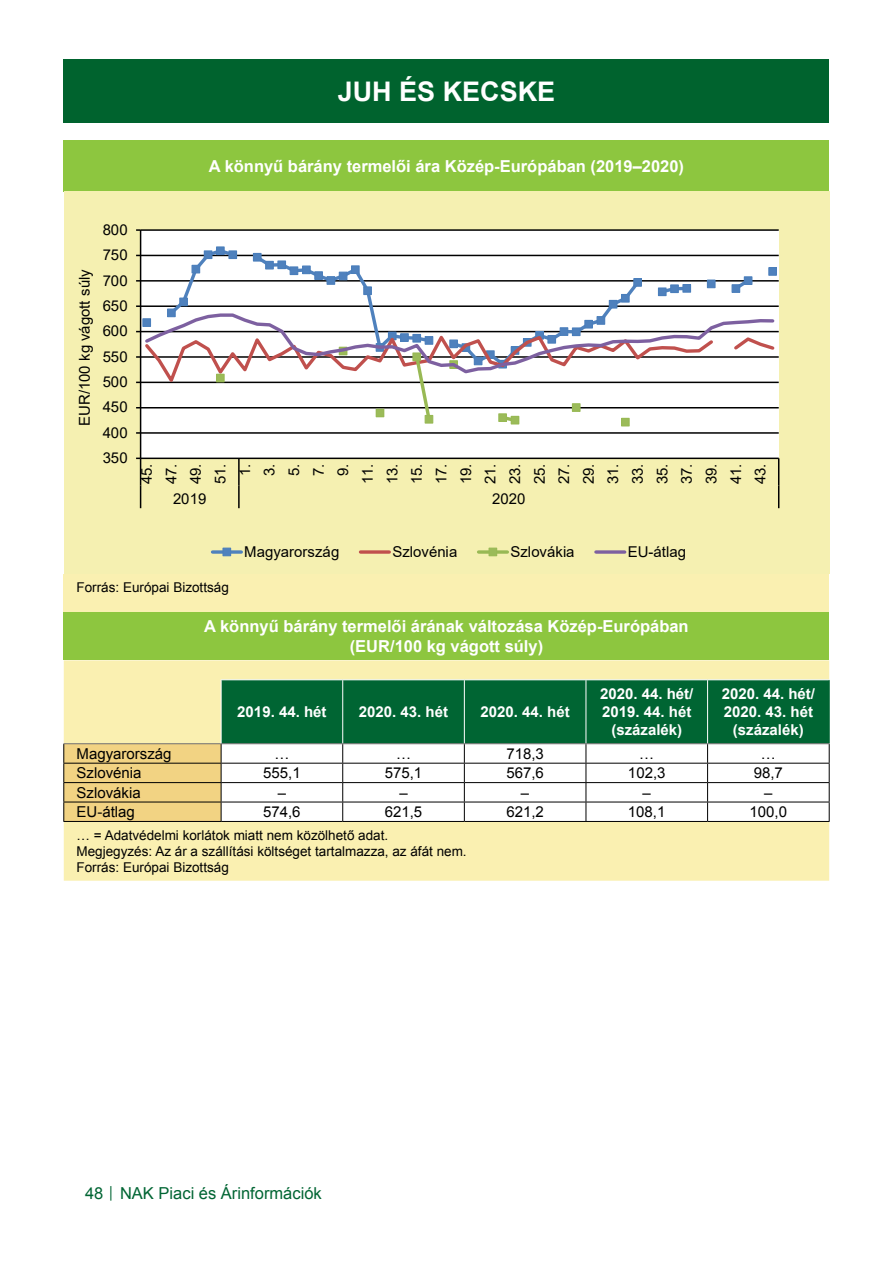
<style>
.page{position:relative;width:893px;height:1263px;background:#fff}
.page>*{position:absolute;margin:0;border:0;box-sizing:border-box;transform-origin:0 0}
.t1{font:700 27px "Arial";color:#fff}
.t2{font:700 16.5px/19.8px "Arial";color:#fff;text-align:center}
.t3{font:16.5px "Arial";color:#006533}
.t4{font:15px/24.6px "Arial";color:#000;text-align:center}
.t5{font:700 15px/18px "Arial";color:#fff;text-align:center}
.t6{font:13.5px/16.2px "Arial";color:#000}
.s1{font-size:12px}
</style>
<div class="page">
<div style="left:64px;top:60px;width:765px;height:63px;background:#00632e"></div>
<div style="left:64px;top:611px;width:765px;height:49px;background:#8dc63f"></div>
<div style="left:64px;top:660px;width:765px;height:221px;background:#faf0b1"></div>
<hr style="left:708px;top:679px;width:122px;height:1px;background:#fff">
<hr style="left:63px;top:821px;width:158px;height:1px;background:#000">
<hr style="left:221px;top:821px;width:122px;height:1px;background:#000">
<hr style="left:343px;top:821px;width:121px;height:1px;background:#000">
<hr style="left:464px;top:821px;width:122px;height:1px;background:#000">
<hr style="left:586px;top:821px;width:122px;height:1px;background:#000">
<hr style="left:708px;top:821px;width:122px;height:1px;background:#000">
<hr style="left:221px;top:679px;width:122px;height:1px;background:#fff">
<hr style="left:343px;top:679px;width:121px;height:1px;background:#fff">
<hr style="left:464px;top:679px;width:122px;height:1px;background:#fff">
<hr style="left:586px;top:679px;width:122px;height:1px;background:#fff">
<svg style="left:63px;top:680px;width:767px;height:141px"></svg>
<hr style="left:221px;top:763px;width:122px;height:1px;background:#000">
<hr style="left:343px;top:763px;width:121px;height:1px;background:#000">
<hr style="left:464px;top:763px;width:122px;height:1px;background:#000">
<hr style="left:586px;top:763px;width:122px;height:1px;background:#000">
<hr style="left:708px;top:763px;width:122px;height:1px;background:#000">
<div style="left:64px;top:140px;width:765px;height:51px;background:#8dc63f"></div>
<div style="left:64px;top:574px;width:765px;height:37px;background:#faf0b1"></div>
<div style="left:64px;top:191px;width:765px;height:383px;background:#f5f0b1"></div>
<div style="left:141px;top:230px;width:638px;height:228px;background:#fff"></div>
<hr style="left:141px;top:432px;width:638px;height:2px;background:#000">
<hr style="left:141px;top:407px;width:638px;height:1px;background:#000">
<hr style="left:141px;top:382px;width:638px;height:1px;background:#000">
<hr style="left:141px;top:356px;width:638px;height:2px;background:#000">
<hr style="left:141px;top:331px;width:638px;height:1px;background:#000">
<hr style="left:141px;top:305px;width:638px;height:2px;background:#000">
<hr style="left:141px;top:280px;width:638px;height:2px;background:#000">
<hr style="left:141px;top:255px;width:638px;height:1px;background:#000">
<hr style="left:141px;top:229px;width:638px;height:2px;background:#000">
<hr style="left:140px;top:230px;width:1px;height:228px;background:#000">
<hr style="left:141px;top:458px;width:638px;height:1px;background:#000">
<hr style="left:238px;top:458px;width:2px;height:27px;background:#000">
<svg style="left:136px;top:458px;width:5px;height:50px"></svg>
<hr style="left:238px;top:485px;width:2px;height:23px;background:#000">
<svg style="left:778px;top:458px;width:1px;height:50px"></svg>
<svg style="left:167px;top:250px;width:586px;height:55px"></svg>
<div style="left:179px;top:298px;width:9px;height:8px;background:#4f81bd;border:1px solid #4a7ebb"></div>
<div style="left:191px;top:265px;width:9px;height:8px;background:#4f81bd;border:1px solid #4a7ebb"></div>
<div style="left:204px;top:251px;width:8px;height:7px;background:#4f81bd"></div>
<div style="left:204px;top:250px;width:8px;height:9px;border:1px solid #4a7ebb"></div>
<div style="left:216px;top:246px;width:9px;height:9px;background:#4f81bd;border:1px solid #4a7ebb"></div>
<div style="left:229px;top:251px;width:8px;height:7px;background:#4f81bd"></div>
<div style="left:228px;top:250px;width:9px;height:9px;border:1px solid #4a7ebb"></div>
<div style="left:253px;top:253px;width:9px;height:9px;background:#4f81bd;border:1px solid #4a7ebb"></div>
<div style="left:265px;top:261px;width:9px;height:8px;background:#4f81bd;border:1px solid #4a7ebb"></div>
<div style="left:277px;top:260px;width:9px;height:9px;background:#4f81bd;border:1px solid #4a7ebb"></div>
<div style="left:290px;top:266px;width:8px;height:9px;background:#4f81bd;border:1px solid #4a7ebb"></div>
<div style="left:302px;top:265px;width:9px;height:9px;background:#4f81bd;border:1px solid #4a7ebb"></div>
<div style="left:314px;top:271px;width:9px;height:9px;background:#4f81bd;border:1px solid #4a7ebb"></div>
<div style="left:326px;top:276px;width:9px;height:9px;background:#4f81bd;border:1px solid #4a7ebb"></div>
<div style="left:339px;top:272px;width:8px;height:8px;background:#4f81bd"></div>
<div style="left:352px;top:266px;width:7px;height:7px;background:#4f81bd"></div>
<div style="left:351px;top:265px;width:9px;height:9px;border:1px solid #4a7ebb"></div>
<div style="left:363px;top:286px;width:9px;height:9px;background:#4f81bd;border:1px solid #4a7ebb"></div>
<div style="left:609px;top:300px;width:8px;height:9px;background:#4f81bd"></div>
<div style="left:622px;top:294px;width:7px;height:8px;background:#4f81bd"></div>
<div style="left:621px;top:294px;width:9px;height:9px;border:1px solid #4a7ebb"></div>
<div style="left:634px;top:279px;width:7px;height:7px;background:#4f81bd"></div>
<div style="left:633px;top:278px;width:9px;height:9px;border:1px solid #4a7ebb"></div>
<div style="left:658px;top:288px;width:8px;height:8px;background:#4f81bd"></div>
<div style="left:658px;top:287px;width:9px;height:9px;border:1px solid #4a7ebb"></div>
<div style="left:670px;top:284px;width:9px;height:9px;background:#4f81bd;border:1px solid #4a7ebb"></div>
<div style="left:683px;top:285px;width:7px;height:7px;background:#4f81bd"></div>
<div style="left:682px;top:284px;width:9px;height:9px;border:1px solid #4a7ebb"></div>
<div style="left:707px;top:280px;width:9px;height:8px;background:#4f81bd;border:1px solid #4a7ebb"></div>
<div style="left:731px;top:284px;width:9px;height:9px;background:#4f81bd;border:1px solid #4a7ebb"></div>
<div style="left:744px;top:276px;width:8px;height:9px;background:#4f81bd;border:1px solid #4a7ebb"></div>
<div style="left:769px;top:268px;width:7px;height:7px;background:#4f81bd"></div>
<div style="left:768px;top:267px;width:9px;height:9px;border:1px solid #4a7ebb"></div>
<div style="left:621px;top:418px;width:9px;height:8px;border:1px solid #98b954"></div>
<svg style="left:136px;top:305px;width:641px;height:119px"></svg>
<svg style="left:212px;top:550px;width:29px;height:4px"></svg>
<div style="left:222px;top:548px;width:9px;height:8px;background:#4f81bd;border:1px solid #4a7ebb"></div>
<svg style="left:360px;top:550px;width:29px;height:4px"></svg>
<svg style="left:479px;top:550px;width:28px;height:4px"></svg>
<div style="left:488px;top:548px;width:9px;height:8px;background:#9bbb59"></div>
<svg style="left:596px;top:550px;width:29px;height:4px"></svg>
<h1 class="t1" style="left:338px;top:74px;width:219px">JUH ÉS KECSKE</h1>
<p class="t2" style="left:209px;top:157px;width:477px">A könnyű bárány termelői ára Közép-Európában (2019–2020)</p>
<p class="t4" style="left:72px;top:426px;width:158px;rotate:-90deg">EUR/100 kg vágott súly</p>
<p class="t4" style="left:103px;top:217px;width:27px">800</p>
<p class="t4" style="left:103px;top:242px;width:27px">750</p>
<p class="t4" style="left:103px;top:268px;width:27px">700</p>
<p class="t4" style="left:103px;top:293px;width:27px">650</p>
<p class="t4" style="left:103px;top:319px;width:27px">600</p>
<p class="t4" style="left:103px;top:344px;width:27px">550</p>
<p class="t4" style="left:103px;top:369px;width:27px">500</p>
<p class="t4" style="left:103px;top:395px;width:27px">450</p>
<p class="t4" style="left:103px;top:420px;width:27px">400</p>
<p class="t4" style="left:103px;top:445px;width:27px">350</p>
<p class="t4" style="left:134px;top:484px;width:22px;rotate:-90deg">45.<br>47.<br>49.<br>51.<br>1.<br>3.<br>5.<br>7.<br>9.<br>11.<br>13.<br>15.<br>17.<br>19.<br>21.<br>23.<br>25.<br>27.<br>29.<br>31.<br>33.<br>35.<br>37.<br>39.<br>41.<br>43.</p>
<p class="t4" style="left:173px;top:486px;width:35px">2019</p>
<p class="t4" style="left:492px;top:486px;width:35px">2020</p>
<p class="t4" style="left:244px;top:539px;width:97px">Magyarország</p>
<p class="t4" style="left:392px;top:539px;width:66px">Szlovénia</p>
<p class="t4" style="left:510px;top:539px;width:66px">Szlovákia</p>
<p class="t4" style="left:628px;top:539px;width:60px">EU-átlag</p>
<p class="t6" style="left:77px;top:580px;width:154px">Forrás: Európai Bizottság</p>
<p class="t2" style="left:204px;top:617px;width:486px">A könnyű bárány termelői árának változása Közép-Európában (EUR/100 kg vágott súly)</p>
<p class="t5" style="left:237px;top:703px;width:91px">2019. 44. hét</p>
<p class="t5" style="left:359px;top:703px;width:91px">2020. 43. hét</p>
<p class="t5" style="left:481px;top:703px;width:91px">2020. 44. hét</p>
<p class="t5" style="left:600px;top:685px;width:95px">2020. 44. hét/<br>2019. 44. hét (százalék)</p>
<p class="t5" style="left:722px;top:685px;width:95px">2020. 44. hét/<br>2020. 43. hét (százalék)</p>
<p class="t4" style="left:77px;top:741px;width:97px">Magyarország</p>
<p class="t4" style="left:274px;top:741px;width:16px">…</p>
<p class="t4" style="left:396px;top:741px;width:16px">…</p>
<p class="t4" style="left:506px;top:741px;width:39px">718,3</p>
<p class="t4" style="left:639px;top:741px;width:16px">…</p>
<p class="t4" style="left:761px;top:741px;width:17px">…</p>
<p class="t4" style="left:77px;top:761px;width:67px">Szlovénia</p>
<p class="t4" style="left:263px;top:761px;width:39px">555,1</p>
<p class="t4" style="left:385px;top:761px;width:39px">575,1</p>
<p class="t4" style="left:506px;top:761px;width:39px">567,6</p>
<p class="t4" style="left:628px;top:761px;width:39px">102,3</p>
<p class="t4" style="left:754px;top:761px;width:31px">98,7</p>
<p class="t4" style="left:77px;top:780px;width:66px">Szlovákia</p>
<p class="t4" style="left:278px;top:780px;width:10px">–</p>
<p class="t4" style="left:399px;top:780px;width:10px">–</p>
<p class="t4" style="left:521px;top:780px;width:10px">–</p>
<p class="t4" style="left:643px;top:780px;width:10px">–</p>
<p class="t4" style="left:764px;top:780px;width:10px">–</p>
<p class="t4" style="left:76px;top:800px;width:60px">EU-átlag</p>
<p class="t4" style="left:263px;top:800px;width:39px">574,6</p>
<p class="t4" style="left:385px;top:800px;width:39px">621,5</p>
<p class="t4" style="left:506px;top:800px;width:39px">621,2</p>
<p class="t4" style="left:628px;top:800px;width:39px">108,1</p>
<p class="t4" style="left:750px;top:800px;width:39px">100,0</p>
<p class="t6" style="left:77px;top:827px;width:392px">… = Adatvédelmi korlátok miatt nem közölhető adat.<br>Megjegyzés: Az ár a szállítási költséget tartalmazza, az áfát nem.<br>Forrás: Európai Bizottság</p>
<p class="t3" style="left:85px;top:1182px;width:238px">48 <span class="s1">│</span> NAK Piaci és Árinformációk</p>
</div>
